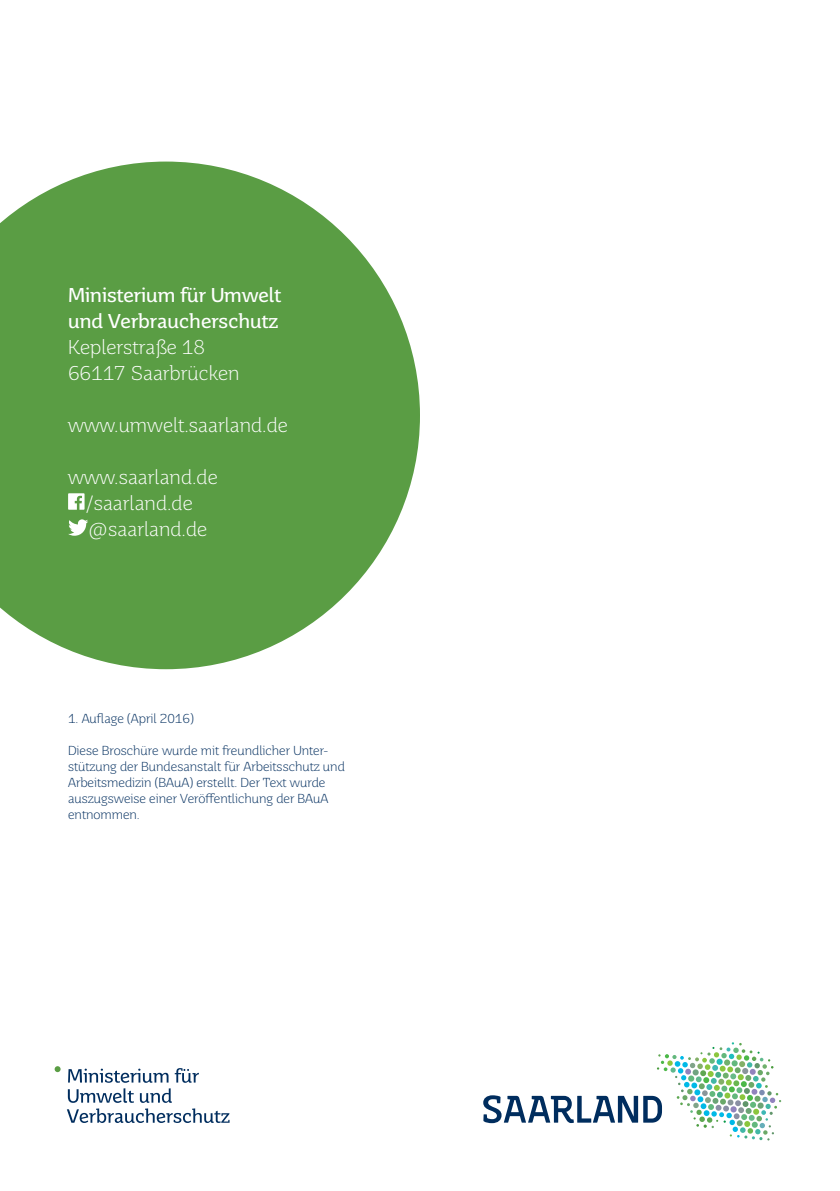
<style>
.page{position:relative;width:840px;height:1191px;background:#fff}
.page>*{position:absolute;margin:0;border:0;box-sizing:border-box;transform-origin:0 0}
.t1{font:300 20px/26px "Saar Pro";color:#fff}
.t2{font:20px/26px "Saar Pro";color:#fff}
.t3{font:300 13px/16px "Saar Pro";color:#002d5e}
</style>
<div class="page">
<svg style="left:0;top:162px;width:420px;height:507px;fill:#5a9d44"></svg>
<svg style="left:68px;top:493px;width:16px;height:17px"></svg>
<svg style="left:68px;top:519px;width:20px;height:17px"></svg>
<svg style="left:68px;top:1068px;width:100px;height:14px"></svg>
<svg style="left:175px;top:1068px;width:24px;height:14px"></svg>
<svg style="left:68px;top:1088px;width:66px;height:14px"></svg>
<svg style="left:140px;top:1088px;width:32px;height:14px"></svg>
<svg style="left:67px;top:1108px;width:162px;height:15px"></svg>
<svg style="left:55px;top:1066px;width:6px;height:6px"></svg>
<svg style="left:643px;top:1042px;width:137px;height:98px"></svg>
<svg style="left:483px;top:1095px;width:154px;height:28px"></svg>
<h1 class="t2" style="left:68px;top:282px;width:214px">Ministerium für Umwelt und Verbraucherschutz</h1>
<h1 class="t1" style="left:68px;top:334px;width:173px">Keplerstraße 18<br>66117 Saarbrücken</h1>
<h1 class="t1" style="left:68px;top:412px;width:221px">www.umwelt.saarland.de</h1>
<h1 class="t1" style="left:68px;top:464px;width:151px;text-align:center">www.saarland.de /saarland.de @saarland.de</h1>
<p class="t3" style="left:68px;top:711px;width:127px">1. Auflage (April 2016)</p>
<p class="t3" style="left:68px;top:743px;width:278px">Diese Broschüre wurde mit freundlicher Unter&shy;stützung der Bundesanstalt für Arbeitsschutz und Arbeitsmedizin (BAuA) erstellt. Der Text wurde auszugsweise einer Veröffentlichung der BAuA entnommen.</p>
</div>
